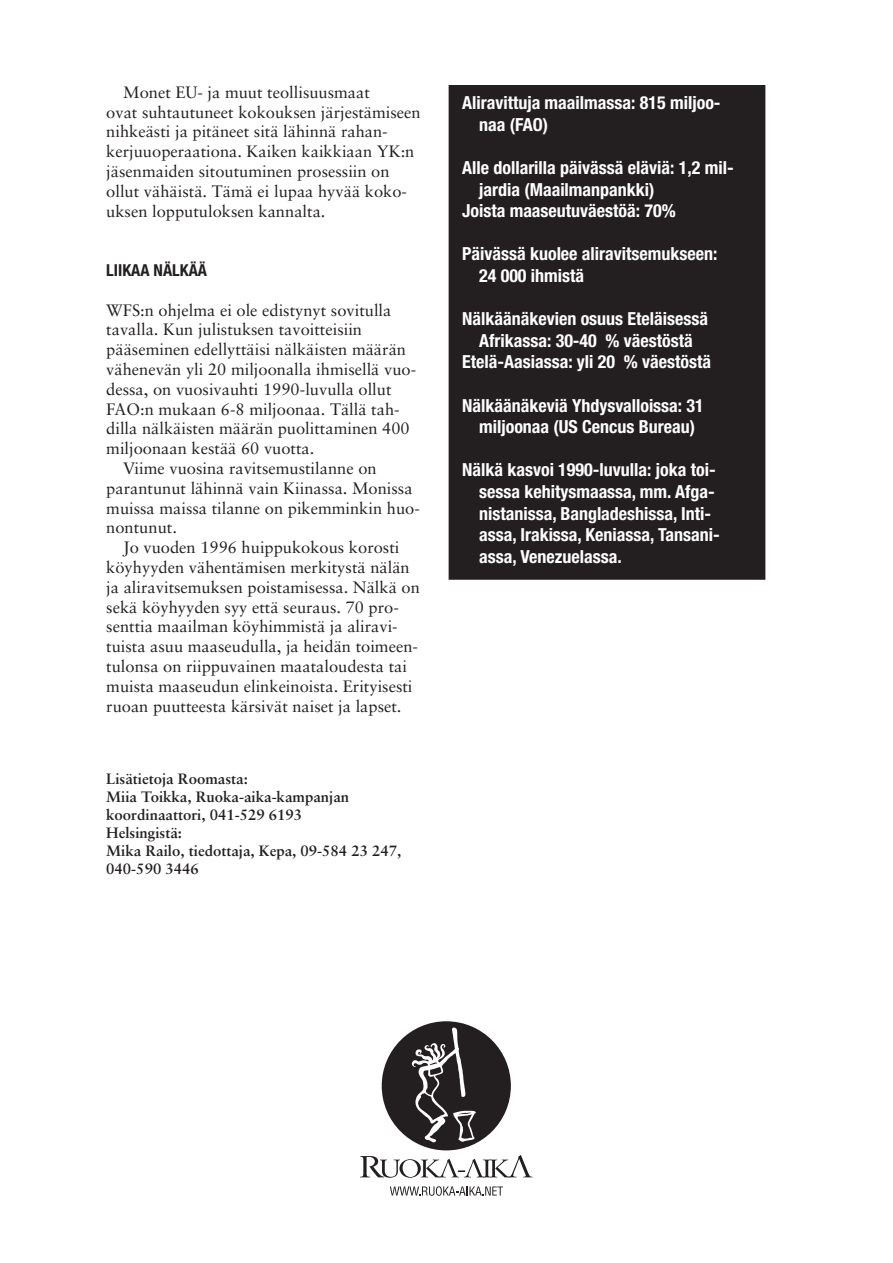
<style>
.page{position:relative;width:893px;height:1263px;background:#fff}
.page>*{position:absolute;margin:0;border:0;box-sizing:border-box;transform-origin:0 0}
.t1{font:700 condensed 18px/21.6px "Helvetica Neue";color:#fff}
.t2{font:16.5px/19.8px "Sabon";color:#231f20}
.t3{font:700 condensed 16.5px "Helvetica Neue";color:#231f20}
.t4{font:700 15px/18px "Sabon";color:#231f20}
</style>
<div class="page">
<div style="left:449px;top:86px;width:316px;height:493px;background:#231f20"></div>
<div style="left:449px;top:85px;width:316px;height:495px;border:2px solid #231f20"></div>
<svg style="left:390px;top:1186px;width:113px;height:10px"></svg>
<svg style="left:360px;top:1021px;width:172px;height:157px"></svg>
<p class="t2" style="left:106px;top:82px;width:316px;text-indent:17px">Monet EU- ja muut teollisuusmaat<br>ovat suhtautuneet kokouksen järjestämiseen nihkeästi ja pitäneet sitä lähinnä rahan&shy;kerjuuoperaationa. Kaiken kaikkiaan YK:n jäsenmaiden sitoutuminen prosessiin on ollut vähäistä. Tämä ei lupaa hyvää koko&shy;uksen lopputuloksen kannalta.</p>
<p class="t3" style="left:106px;top:261px;width:102px">LIIKAA NÄLKÄÄ</p>
<p class="t2" style="left:106px;top:300px;width:287px">WFS:n ohjelma ei ole edistynyt sovitulla</p>
<p class="t2" style="left:106px;top:320px;width:257px">tavalla. Kun julistuksen tavoitteisiin</p>
<p class="t2" style="left:106px;top:339px;width:301px">pääseminen edellyttäisi nälkäisten määrän</p>
<p class="t2" style="left:106px;top:359px;width:311px">vähenevän yli 20 miljoonalla ihmisellä vuo-</p>
<p class="t2" style="left:106px;top:379px;width:287px">dessa, on vuosivauhti 1990-luvulla ollut</p>
<p class="t2" style="left:106px;top:399px;width:295px">FAO:n mukaan 6-8 miljoonaa. Tällä tah-</p>
<p class="t2" style="left:106px;top:419px;width:305px">dilla nälkäisten määrän puolittaminen 400</p>
<p class="t2" style="left:106px;top:438px;width:210px">miljoonaan kestää 60 vuotta.</p>
<p class="t2" style="left:123px;top:458px;width:255px">Viime vuosina ravitsemustilanne on</p>
<p class="t2" style="left:106px;top:478px;width:308px">parantunut lähinnä vain Kiinassa. Monissa</p>
<p class="t2" style="left:106px;top:498px;width:315px">muissa maissa tilanne on pikemminkin huo-</p>
<p class="t2" style="left:106px;top:518px;width:72px">nontunut.</p>
<p class="t2" style="left:123px;top:537px;width:278px">Jo vuoden 1996 huippukokous korosti</p>
<p class="t2" style="left:106px;top:557px;width:305px">köyhyyden vähentämisen merkitystä nälän</p>
<p class="t2" style="left:106px;top:577px;width:315px">ja aliravitsemuksen poistamisessa. Nälkä on</p>
<p class="t2" style="left:106px;top:597px;width:294px">sekä köyhyyden syy että seuraus. 70 pro-</p>
<p class="t2" style="left:106px;top:617px;width:293px">senttia maailman köyhimmistä ja aliravi-</p>
<p class="t2" style="left:106px;top:636px;width:313px">tuista asuu maaseudulla, ja heidän toimeen-</p>
<p class="t2" style="left:106px;top:656px;width:302px">tulonsa on riippuvainen maataloudesta tai</p>
<p class="t2" style="left:106px;top:676px;width:308px">muista maaseudun elinkeinoista. Erityisesti</p>
<p class="t2" style="left:106px;top:696px;width:297px">ruoan puutteesta kärsivät naiset ja lapset.</p>
<p class="t4" style="left:106px;top:769px;width:297px">Lisätietoja Roomasta:<br>Miia Toikka, Ruoka-aika-kampanjan koordinaattori, 041-529 6193<br>Helsingistä:<br>Mika Railo, tiedottaja, Kepa, 09-584 23 247,<br>040-590 3446</p>
<p class="t1" style="left:479px;top:92px;width:243px;text-indent:-17px">Aliravittuja maailmassa: 815 miljoo&shy;naa (FAO)</p>
<p class="t1" style="left:462px;top:157px;width:273px">Alle dollarilla päivässä eläviä: 1,2 mil-</p>
<p class="t1" style="left:479px;top:179px;width:177px">jardia (Maailmanpankki)</p>
<p class="t1" style="left:462px;top:200px;width:215px">Joista maaseutuväestöä: 70%</p>
<p class="t1" style="left:479px;top:243px;width:240px;text-indent:-17px">Päivässä kuolee aliravitsemukseen:<br>24 000 ihmistä</p>
<p class="t1" style="left:462px;top:308px;width:250px;text-align:center">Nälkäänäkevien osuus Eteläisessä<br>Afrikassa: 30-40 % väestöstä<br>Etelä-Aasiassa: yli 20 % väestöstä</p>
<p class="t1" style="left:462px;top:395px;width:243px;text-align:center">Nälkäänäkeviä Yhdysvalloissa: 31 miljoonaa (US Cencus Bureau)</p>
<p class="t1" style="left:479px;top:459px;width:242px;text-indent:-17px">Nälkä kasvoi 1990-luvulla: joka toi&shy;sessa kehitysmaassa, mm. Afga&shy;nistanissa, Bangladeshissa, Inti&shy;assa, Irakissa, Keniassa, Tansani&shy;assa, Venezuelassa.</p>
</div>
